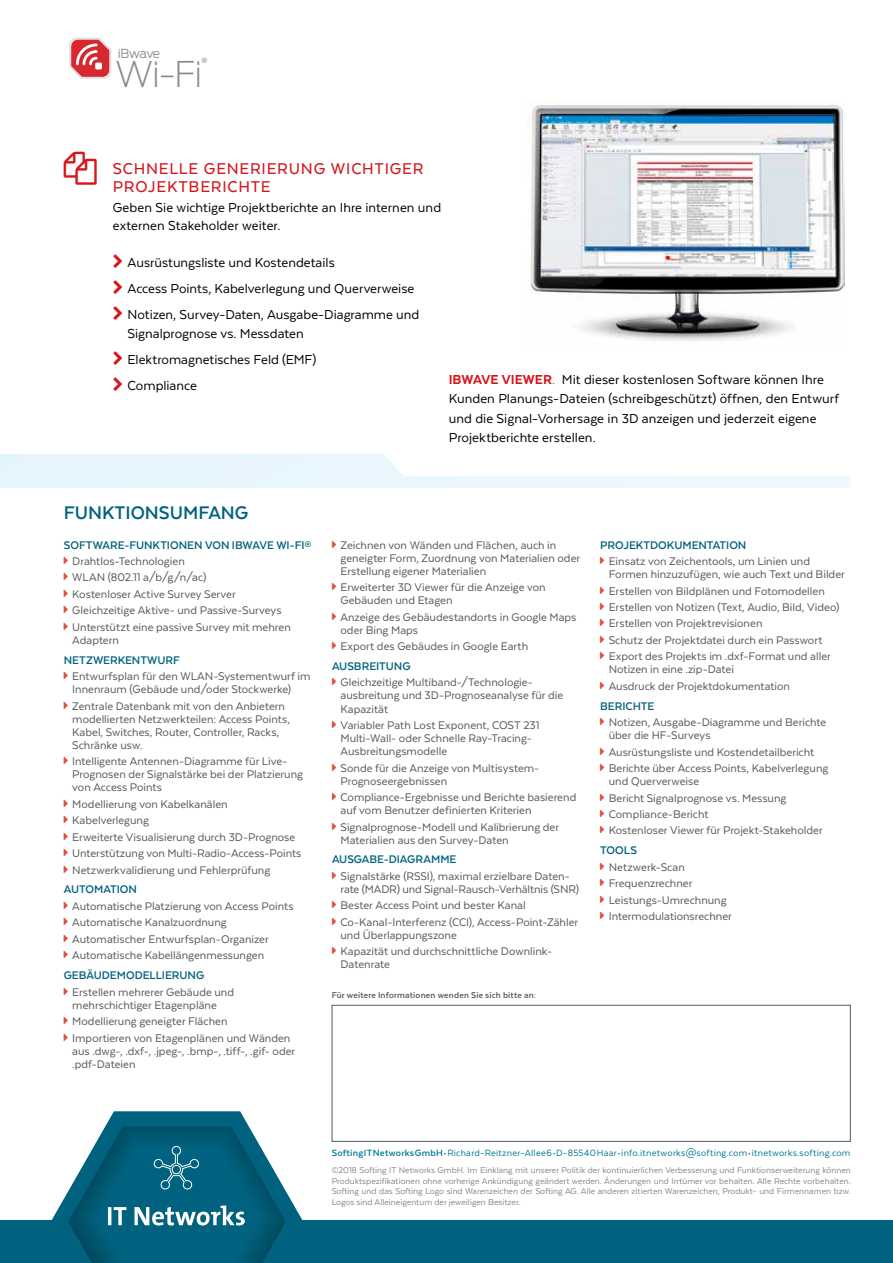
<style>
.page{position:relative;width:893px;height:1263px;background:#fff}
.page>*{position:absolute;margin:0;border:0;box-sizing:border-box;transform-origin:0 0}
.t1{font:200 35.25px "Antenna";color:#898a8d}
.t2{font:700 21px "Texta";color:#00627f}
.t3{font:500 18px/18px "Texta";letter-spacing:.04em;color:#d5161d}
.t4{font:15px/25.8px "Texta";color:#000}
.t5{font:12.75px/16.5px "Texta";color:#565655}
.t6{font:700 12.75px "Texta";color:#00627f}
.t7{font:300 12.45px "Antenna";letter-spacing:-.035em;color:#898a8d}
.t8{font:10.5px "Texta";letter-spacing:.02em;color:#007a96}
.t9{font:9.75px/10.5px "Texta";color:#868786;text-align:justify}
.t10{font:700 9.75px "Texta";letter-spacing:.02em;color:#565655}
.t11{font:500 7.05px "Antenna";color:#898a8d}
.s1{font-weight:800;color:#d5161d}
.s2{color:#d5161d}
.s3{font-weight:700}
</style>
<div class="page">
<svg style="left:0;top:454px;width:850px;height:34px"></svg>
<img style="left:527px;top:100px;width:318px;height:241px">
<div style="left:332px;top:1005px;width:519px;height:137px;background:#fff;border:1px solid #525c61"></div>
<svg style="left:69px;top:37px;width:42px;height:42px"></svg>
<div style="left:0;top:1220px;width:893px;height:43px;background:#00627f"></div>
<svg style="left:51px;top:1111px;width:252px;height:152px"></svg>
<p class="t7" style="left:118px;top:46px;width:44px">iBwave</p>
<h1 class="t1" style="left:115px;top:53px;width:88px">Wi-Fi</h1>
<p class="t11" style="left:202px;top:56px;width:7px">®</p>
<h3 class="t3" style="left:113px;top:159px;width:312px">SCHNELLE GENERIERUNG WICHTIGER<br>PROJEKTBERICHTE</h3>
<p class="t4" style="left:113px;top:199px;width:330px;line-height:18px">Geben Sie wichtige Projektberichte an Ihre internen und externen Stakeholder weiter.</p>
<p class="t4" style="left:128px;top:249px;width:293px">Ausrüstungsliste und Kostendetails<br>Access Points, Kabelverlegung und Querverweise<br>Notizen, Survey-Daten, Ausgabe-Diagramme und</p>
<p class="t4" style="left:128px;top:320px;width:190px">Signalprognose vs. Messdaten<br>Elektromagnetisches Feld (EMF)<br>Compliance</p>
<p class="t4" style="left:449px;top:369px;width:392px;line-height:19.5px"><span class="s1">IBWAVE VIEWER</span><span class="s2">.</span> Mit dieser kostenlosen Software können Ihre Kunden Planungs-Dateien (schreibgeschützt) öffnen, den Entwurf und die Signal-Vorhersage in 3D anzeigen und jederzeit eigene Projektberichte erstellen.</p>
<h2 class="t2" style="left:64px;top:502px;width:186px">FUNKTIONSUMFANG</h2>
<p class="t6" style="left:64px;top:538px;width:249px">SOFTWARE-FUNKTIONEN VON IBWAVE WI-FI®</p>
<p class="t5" style="left:72px;top:553px;width:220px">Drahtlos-Technologien<br>WLAN (802.11 a/b/g/n/ac)<br>Kostenloser Active Survey Server Gleichzeitige Aktive- und Passive-Surveys Unterstützt eine passive Survey mit mehren</p>
<p class="t5" style="left:72px;top:632px;width:48px">Adaptern</p>
<p class="t6" style="left:64px;top:653px;width:118px">NETZWERKENTWURF</p>
<p class="t5" style="left:72px;top:670px;width:240px;line-height:13px">Entwurfsplan für den WLAN-Systementwurf im<br>Innenraum (Gebäude und/oder Stockwerke)</p>
<p class="t5" style="left:72px;top:699px;width:219px;line-height:13px">Zentrale Datenbank mit von den Anbietern modellierten Netzwerkteilen: Access Points, Kabel, Switches, Router, Controller, Racks, Schränke usw.</p>
<p class="t5" style="left:72px;top:755px;width:232px;line-height:13px">Intelligente Antennen-Diagramme für Live-<br>Prognosen der Signalstärke bei der Platzierung von Access Points</p>
<p class="t5" style="left:72px;top:796px;width:231px">Modellierung von Kabelkanälen Kabelverlegung<br>Erweiterte Visualisierung durch 3D-Prognose Unterstützung von Multi-Radio-Access-Points Netzwerkvalidierung und Fehlerprüfung</p>
<p class="t6" style="left:64px;top:883px;width:75px">AUTOMATION</p>
<p class="t5" style="left:72px;top:898px;width:223px">Automatische Platzierung von Access Points Automatische Kanalzuordnung Automatischer Entwurfsplan-Organizer Automatische Kabellängenmessungen</p>
<p class="t6" style="left:64px;top:969px;width:142px">GEBÄUDEMODELLIERUNG</p>
<p class="t5" style="left:72px;top:985px;width:163px;line-height:13px">Erstellen mehrerer Gebäude und mehrschichtiger Etagenpläne</p>
<p class="t5" style="left:72px;top:1013px;width:220px">Modellierung geneigter Flächen<br>Importieren von Etagenplänen und Wänden</p>
<p class="t5" style="left:72px;top:1044px;width:224px;line-height:13px">aus .dwg-, .dxf-, .jpeg-, .bmp-, .tiff-, .gif- oder .pdf-Dateien</p>
<p class="t5" style="left:340px;top:538px;width:241px;line-height:13px">Zeichnen von Wänden und Flächen, auch in geneigter Form, Zuordnung von Materialien oder<br>Erstellung eigener Materialien</p>
<p class="t5" style="left:340px;top:581px;width:207px;line-height:13px">Erweiterter 3D Viewer für die Anzeige von<br>Gebäuden und Etagen</p>
<p class="t5" style="left:340px;top:610px;width:237px;line-height:13px">Anzeige des Gebäudestandorts in Google Maps oder Bing Maps</p>
<p class="t5" style="left:340px;top:638px;width:189px">Export des Gebäudes in Google Earth</p>
<p class="t6" style="left:332px;top:659px;width:80px">AUSBREITUNG</p>
<p class="t5" style="left:340px;top:676px;width:224px;line-height:13px">Gleichzeitige Multiband-/Technologie&shy;ausbreitung und 3D-Prognoseanalyse für die<br>Kapazität</p>
<p class="t5" style="left:340px;top:718px;width:201px;line-height:13px">Variabler Path Lost Exponent, COST 231<br>Multi-Wall- oder Schnelle Ray-Tracing-<br>Ausbreitungsmodelle</p>
<p class="t5" style="left:340px;top:761px;width:200px;line-height:13px">Sonde für die Anzeige von Multisystem-<br>Prognoseergebnissen</p>
<p class="t5" style="left:340px;top:790px;width:237px;line-height:13px">Compliance-Ergebnisse und Berichte basierend auf vom Benutzer definierten Kriterien</p>
<p class="t5" style="left:340px;top:820px;width:220px;line-height:13px">Signalprognose-Modell und Kalibrierung der<br>Materialien aus den Survey-Daten</p>
<p class="t6" style="left:332px;top:853px;width:126px">AUSGABE-DIAGRAMME</p>
<p class="t5" style="left:340px;top:869px;width:240px;line-height:13px">Signalstärke (RSSI), maximal erzielbare Daten&shy;rate (MADR) und Signal-Rausch-Verhältnis (SNR)</p>
<p class="t5" style="left:340px;top:897px;width:239px">Bester Access Point und bester Kanal<br>Co-Kanal-Interferenz (CCI), Access-Point-Zähler</p>
<p class="t5" style="left:340px;top:927px;width:213px">und Überlappungszone<br>Kapazität und durchschnittliche Downlink-</p>
<p class="t5" style="left:340px;top:956px;width:51px">Datenrate</p>
<p class="t10" style="left:332px;top:990px;width:206px">Für weitere Informationen wenden Sie sich bitte an:</p>
<p class="t6" style="left:600px;top:538px;width:148px">PROJEKTDOKUMENTATION</p>
<p class="t5" style="left:609px;top:554px;width:238px;line-height:13px">Einsatz von Zeichentools, um Linien und<br>Formen hinzuzufügen, wie auch Text und Bilder</p>
<p class="t5" style="left:609px;top:582px;width:232px">Erstellen von Bildplänen und Fotomodellen Erstellen von Notizen (Text, Audio, Bild, Video)<br>Erstellen von Projektrevisionen<br>Schutz der Projektdatei durch ein Passwort Export des Projekts im .dxf-Format und aller</p>
<p class="t5" style="left:609px;top:661px;width:183px">Notizen in eine .zip-Datei<br>Ausdruck der Projektdokumentation</p>
<p class="t6" style="left:600px;top:699px;width:56px">BERICHTE</p>
<p class="t5" style="left:609px;top:716px;width:219px;line-height:13px">Notizen, Ausgabe-Diagramme und Berichte über die HF-Surveys</p>
<p class="t5" style="left:609px;top:743px;width:221px">Ausrüstungsliste und Kostendetailbericht<br>Berichte über Access Points, Kabelverlegung</p>
<p class="t5" style="left:609px;top:773px;width:215px">und Querverweise<br>Bericht Signalprognose vs. Messung<br>Compliance-Bericht<br>Kostenloser Viewer für Projekt-Stakeholder</p>
<p class="t6" style="left:600px;top:844px;width:38px">TOOLS</p>
<p class="t5" style="left:609px;top:858px;width:125px">Netzwerk-Scan<br>Frequenzrechner<br>Leistungs-Umrechnung<br>Intermodulationsrechner</p>
<p class="t8" style="left:332px;top:1147px;width:520px"><span class="s3">Softing IT Networks GmbH</span> • Richard-Reitzner-Allee 6 • D-85540 Haar • info.itnetworks@softing.com • itnetworks.softing.com</p>
<p class="t9" style="left:332px;top:1165px;width:521px">©2018 Softing IT Networks GmbH. Im Einklang mit unserer Politik der kontinuierlichen Verbesserung und Funktionserweiterung können Produktspezifikationen ohne vorherige Ankündigung geändert werden. Änderungen und Irrtümer vor behalten. Alle Rechte vorbehalten.<br>Softing und das Softing Logo sind Warenzeichen der Softing AG. Alle anderen zitierten Warenzeichen, Produkt- und Firmennamen bzw.<br>Logos sind Alleineigentum der jeweiligen Besitzer.</p>
</div>
